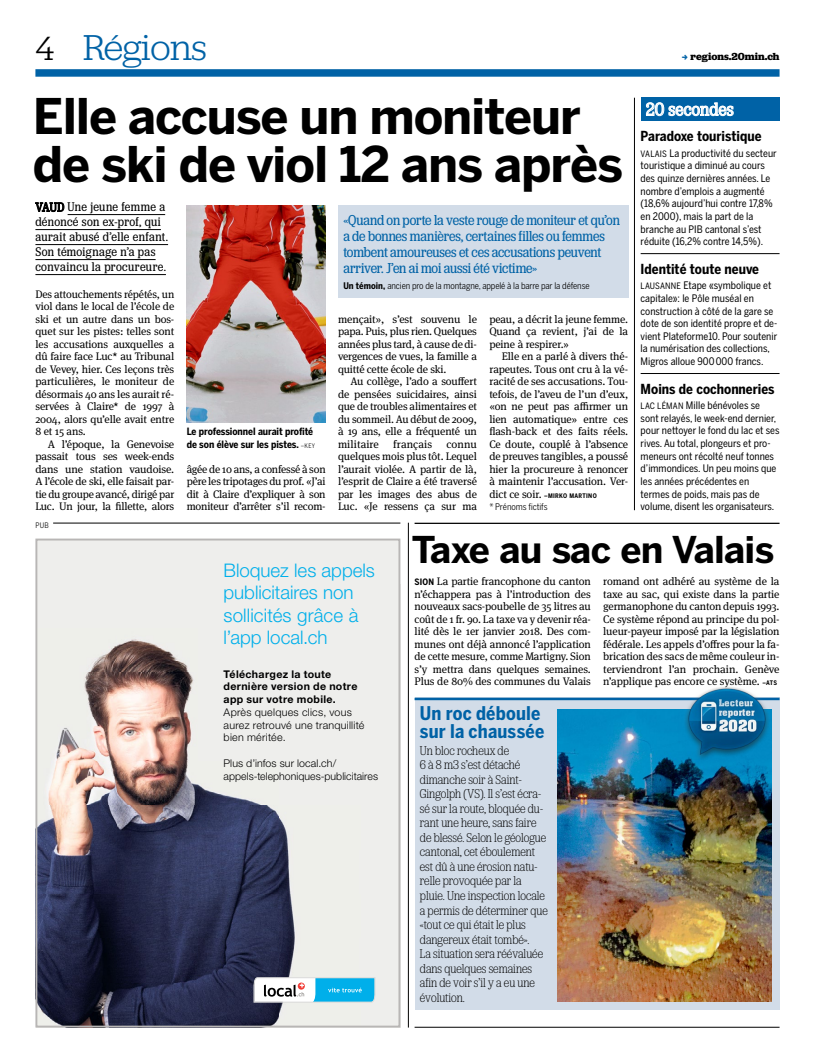
<style>
.page{position:relative;width:815px;height:1063px;background:#fff}
.page>*{position:absolute;margin:0;border:0;box-sizing:border-box;transform-origin:0 0}
._12_titre_38_neu_x04{font:700 48.75px/48.4px "Benton Sans";letter-spacing:-.025em;color:#000}
.folio_gauche{font:300 37.5px "Jubilat";letter-spacing:-.01em;color:#0062a6}
._12_titre_as_25_neu{font:700 36.62px "Benton Sans";letter-spacing:-.02em;color:#000}
.t1{font:300 18.75px/22.5px "Helvetica Neue LT Std";color:#00afea}
._01_breve_fond_titre{font:700 18.75px/17.9px "Benton Sans Cond";letter-spacing:.01em;color:#0062a6}
.Negi-Balken_x02{font:18.75px "Jubilat Cond";letter-spacing:.01em;color:#fff}
.citation_texte_neu_x{font:15px/16px "Jubilat Cond";letter-spacing:-.01em;color:#0062a6}
._20sec_titre_neu_x04{font:700 13.75px "Benton Sans Cond";color:#000}
._01_breve_fond_texte{font:300 13.38px/14.5px "Jubilat Cond";color:#000}
._12_intro_pour_37_ne{font:13.12px/15px "Jubilat Cond";letter-spacing:.025em;color:#000}
._12_texte_de_base_3{font:11px/12.5px "Meta Serif OT";letter-spacing:-.02em;color:#000;text-align:justify}
._12_texte_de_base_ne{font:11px/12.5px "Meta Serif OT";letter-spacing:-.01em;color:#000;text-align:justify}
._12_texte_de_base_3-2{font:11px "Meta Serif OT";letter-spacing:.005em;color:#000}
.t2{font:300 10.62px/12.8px "Helvetica Neue LT Std";letter-spacing:.015em;color:#000}
.site_gauche{font:700 10.62px "Jubilat";color:#000}
._20sec_texte_filet_n{font:10.25px/12.6px "Benton Sans Cond";color:#000}
._12_legende_neu_x11{font:700 10px/12.5px "Benton Sans Cond";letter-spacing:-.005em;color:#000}
.citaiton_nom_neu_x07{font:9px "Benton Sans Cond";letter-spacing:-.01em;color:#000}
._12_texte_de_base_3-3{font:9px "Benton Sans Cond";letter-spacing:-.01em;color:#000}
.pub_filet{font:7.5px "Benton Sans Cond";color:#000}
._12_texte_de_base_3-4{font:700 6.25px "Benton Sans Cond";letter-spacing:.05em;color:#000}
.s1{font-size:35px;color:#000}
.s2{font-size:8.75px}
.s3{font-family:"Benton Sans Cond";font-weight:700;font-size:8.75px}
.s4{font-family:"Benton Sans Cond";font-weight:700;font-size:6.25px}
.s5{font-weight:700}
.s6{font-family:"Meta Serif OT";font-weight:400;font-size:11px}
.s7{font-weight:400;font-size:6.25px}
</style>
<div class="page">
<div style="left:35px;top:69px;width:745px;height:8px;background:#0062a6"></div>
<hr style="left:415px;top:1027px;width:365px;height:1px;background:#000">
<hr style="left:408px;top:523px;width:1px;height:505px;background:#000">
<hr style="left:68px;top:214px;width:97px;height:1px;background:#000">
<hr style="left:35px;top:229px;width:126px;height:1px;background:#000">
<hr style="left:35px;top:244px;width:133px;height:1px;background:#000">
<hr style="left:35px;top:259px;width:121px;height:1px;background:#000">
<hr style="left:35px;top:274px;width:131px;height:1px;background:#000">
<svg style="left:35px;top:202px;width:29px;height:10px"></svg>
<img style="left:187px;top:206px;width:139px;height:217px">
<div style="left:338px;top:205px;width:290px;height:93px;background:#d2dce8"></div>
<div style="left:641px;top:98px;width:139px;height:23px;background:#0062a6"></div>
<svg style="left:646px;top:103px;width:87px;height:14px"></svg>
<hr style="left:641px;top:253px;width:139px;height:1px;background:#000">
<hr style="left:641px;top:373px;width:139px;height:1px;background:#000">
<hr style="left:634px;top:98px;width:1px;height:412px;background:#000">
<hr style="left:415px;top:523px;width:365px;height:1px;background:#000">
<div style="left:415px;top:698px;width:365px;height:312px;background:#d2dce8"></div>
<hr style="left:415px;top:698px;width:365px;height:2px;background:#0062a6">
<img style="left:557px;top:710px;width:214px;height:292px">
<img style="left:682px;top:687px;width:89px;height:73px">
<div style="left:36px;top:539px;width:364px;height:489px;background:#eeeeec"></div>
<img style="left:38px;top:639px;width:257px;height:386px">
<svg style="left:253px;top:977px;width:123px;height:26px;background:#81c8e1"></svg>
<div style="left:35px;top:539px;width:365px;height:489px;border:2px solid #b8b6b5"></div>
<hr style="left:53px;top:523px;width:347px;height:1px;background:#000">
<p class="folio_gauche" style="left:35px;top:29px;width:173px"><span class="s1">4</span> Régions</p>
<p class="site_gauche" style="left:691px;top:51px;width:90px">regions.20min.ch</p>
<p class="_12_titre_38_neu_x04" style="left:33px;top:91px;width:592px">Elle accuse un moniteur de ski de viol 12 ans après</p>
<p class="_12_intro_pour_37_ne" style="left:35px;top:199px;width:134px">VAUD Une jeune femme a dénoncé son ex-prof, qui aurait abusé d’elle enfant.<br>Son témoignage n’a pas convaincu la procureure.</p>
<p class="_12_texte_de_base_ne" style="left:35px;top:288px;width:140px">Des attouchements répétés, un viol dans le local de l’école de ski et un autre dans un bos&shy;quet sur les pistes: telles sont les accusations auxquelles a dû faire face Luc* au Tribunal de Vevey, hier. Ces leçons très particulières, le moniteur de désormais 40 ans les aurait ré&shy;servées à Claire* de 1997 à 2004, alors qu’elle avait entre 8 et 15 ans.</p>
<p class="_12_texte_de_base_3" style="left:35px;top:438px;width:140px;text-indent:12px">A l’époque, la Genevoise passait tous ses week-ends dans une station vaudoise.<br>A l’école de ski, elle faisait par&shy;tie du groupe avancé, dirigé par Luc. Un jour, la fillette, alors</p>
<p class="Negi-Balken_x02" style="left:646px;top:99px;width:89px">20 secondes</p>
<p class="_20sec_titre_neu_x04" style="left:641px;top:128px;width:122px">Paradoxe touristique</p>
<p class="_20sec_texte_filet_n" style="left:641px;top:147px;width:138px"><span class="s2">VALAIS</span> La productivité du secteur touristique a diminué au cours des quinze dernières années. Le nombre d’emplois a augmenté (18,6% aujourd’hui contre 17,8% en 2000), mais la part de la branche au PIB cantonal s’est réduite (16,2% contre 14,5%).</p>
<p class="_20sec_titre_neu_x04" style="left:641px;top:261px;width:120px">Identité toute neuve</p>
<p class="_20sec_texte_filet_n" style="left:641px;top:279px;width:138px"><span class="s2">LAUSANNE</span> Etape «symbolique et capitale»: le Pôle muséal en construction à côté de la gare se dote de son identité propre et de&shy;vient Plateforme10. Pour soutenir la numérisation des collections,<br>Migros alloue 900000 francs.</p>
<p class="_20sec_titre_neu_x04" style="left:641px;top:381px;width:135px">Moins de cochonneries</p>
<p class="_20sec_texte_filet_n" style="left:641px;top:399px;width:140px"><span class="s2">LAC LÉMAN</span> Mille bénévoles se sont relayés, le week-end dernier, pour nettoyer le fond du lac et ses rives. Au total, plongeurs et pro&shy;meneurs ont récolté neuf tonnes d’immondices. Un peu moins que les années précédentes en termes de poids, mais pas de volume, disent les organisateurs.</p>
<p class="_12_titre_as_25_neu" style="left:412px;top:528px;width:364px">Taxe au sac en Valais</p>
<p class="_12_texte_de_base_ne" style="left:415px;top:575px;width:178px"><span class="s3">SION</span> La partie francophone du canton n’échappera pas à l’introduction des nouveaux sacs-poubelle de 35 litres au coût de 1 fr. 90. La taxe va y devenir réa&shy;lité dès le 1er janvier 2018. Des com&shy;munes ont déjà annoncé l’application de cette mesure, comme Martigny. Sion s’y mettra dans quelques semaines.<br>Plus de 80% des communes du Valais</p>
<p class="_12_texte_de_base_ne" style="left:603px;top:575px;width:178px">romand ont adhéré au système de la taxe au sac, qui existe dans la partie germanophone du canton depuis 1993.<br>Ce système répond au principe du pol&shy;lueur-payeur imposé par la législation fédérale. Les appels d’offres pour la fa&shy;brication des sacs de même couleur in&shy;terviendront l’an prochain. Genève n’applique pas encore ce système. <span class="s4">–ATS</span></p>
<p class="_01_breve_fond_titre" style="left:420px;top:704px;width:126px">Un roc déboule sur la chaussée</p>
<p class="_01_breve_fond_texte" style="left:420px;top:743px;width:129px">Un bloc rocheux de<br>6 à 8 m3 s’est détaché dimanche soir à Saint-<br>Gingolph (VS). Il s’est écra&shy;sé sur la route, bloquée du&shy;rant une heure, sans faire de blessé. Selon le géologue cantonal, cet éboulement est dû à une érosion natu&shy;relle provoquée par la pluie. Une inspection locale a permis de déterminer que «tout ce qui était le plus dangereux était tombé».<br>La situation sera réévaluée dans quelques semaines afin de voir s’il y a eu une évolution.</p>
<p class="citation_texte_neu_x" style="left:343px;top:212px;width:278px">«Quand on porte la veste rouge de moniteur et qu’on a de bonnes manières, certaines filles ou femmes tombent amoureuses et ces accusations peuvent arriver. J’en ai moi aussi été victime»</p>
<p class="citaiton_nom_neu_x07" style="left:343px;top:280px;width:248px"><span class="s5">Un témoin,</span> ancien pro de la montagne, appelé à la barre par la défense</p>
<p class="_12_texte_de_base_3" style="left:489px;top:313px;width:140px">peau, a décrit la jeune femme.<br>Quand ça revient, j’ai de la peine à respirer.»</p>
<p class="_12_texte_de_base_3" style="left:489px;top:350px;width:140px;text-indent:12px">Elle en a parlé à divers thé&shy;rapeutes. Tous ont cru à la vé&shy;racité de ses accusations. Tou&shy;tefois, de l’aveu de l’un d’eux, «on ne peut pas affirmer un lien automatique» entre ces flash-back et des faits réels.<br>Ce doute, couplé à l’absence de preuves tangibles, a poussé hier la procureure à renoncer à maintenir l’accusation. Ver-</p>
<p class="_12_texte_de_base_3-4" style="left:489px;top:492px;width:109px"><span class="s6">dict ce soir.</span> –MIRKO MARTINO</p>
<p class="_12_texte_de_base_3-3" style="left:489px;top:502px;width:60px">* Prénoms fictifs</p>
<p class="_12_texte_de_base_3" style="left:338px;top:313px;width:140px">mençait», s’est souvenu le papa. Puis, plus rien. Quelques années plus tard, à cause de di&shy;vergences de vues, la famille a quitté cette école de ski.</p>
<p class="_12_texte_de_base_3" style="left:338px;top:375px;width:140px;text-indent:12px">Au collège, l’ado a souffert de pensées suicidaires, ainsi que de troubles alimentaires et du sommeil. Au début de 2009, à 19 ans, elle a fréquenté un militaire</p>
<p class="_12_legende_neu_x11" style="left:187px;top:425px;width:130px">Le professionnel aurait profité de son élève sur les pistes. <span class="s7">–KEY</span></p>
<p class="_12_texte_de_base_3-2" style="left:393px;top:438px;width:40px">français</p>
<p class="_12_texte_de_base_3" style="left:338px;top:438px;width:140px;text-indent:108px">connu quelques mois plus tôt. Lequel l’aurait violée. A partir de là, l’esprit de Claire a été traversé par les images des abus de Luc. «Je ressens ça sur ma</p>
<p class="_12_texte_de_base_3" style="left:187px;top:463px;width:140px">âgée de 10 ans, a confessé à son père les tripotages du prof. «J’ai dit à Claire d’expliquer à son moniteur d’arrêter s’il recom-</p>
<p class="pub_filet" style="left:35px;top:521px;width:15px">PUB</p>
<p class="t1" style="left:224px;top:558px;width:153px">Bloquez les appels publicitaires non sollicités grâce à l’app local.ch</p>
<p class="t2" style="left:224px;top:667px;width:142px"><span class="s5">Téléchargez la toute dernière version de notre app sur votre mobile.<br></span>Après quelques clics, vous aurez retrouvé une tranquillité bien méritée.</p>
<p class="t2" style="left:224px;top:756px;width:156px">Plus d’infos sur local.ch/ appels-telephoniques-publicitaires</p>
</div>
